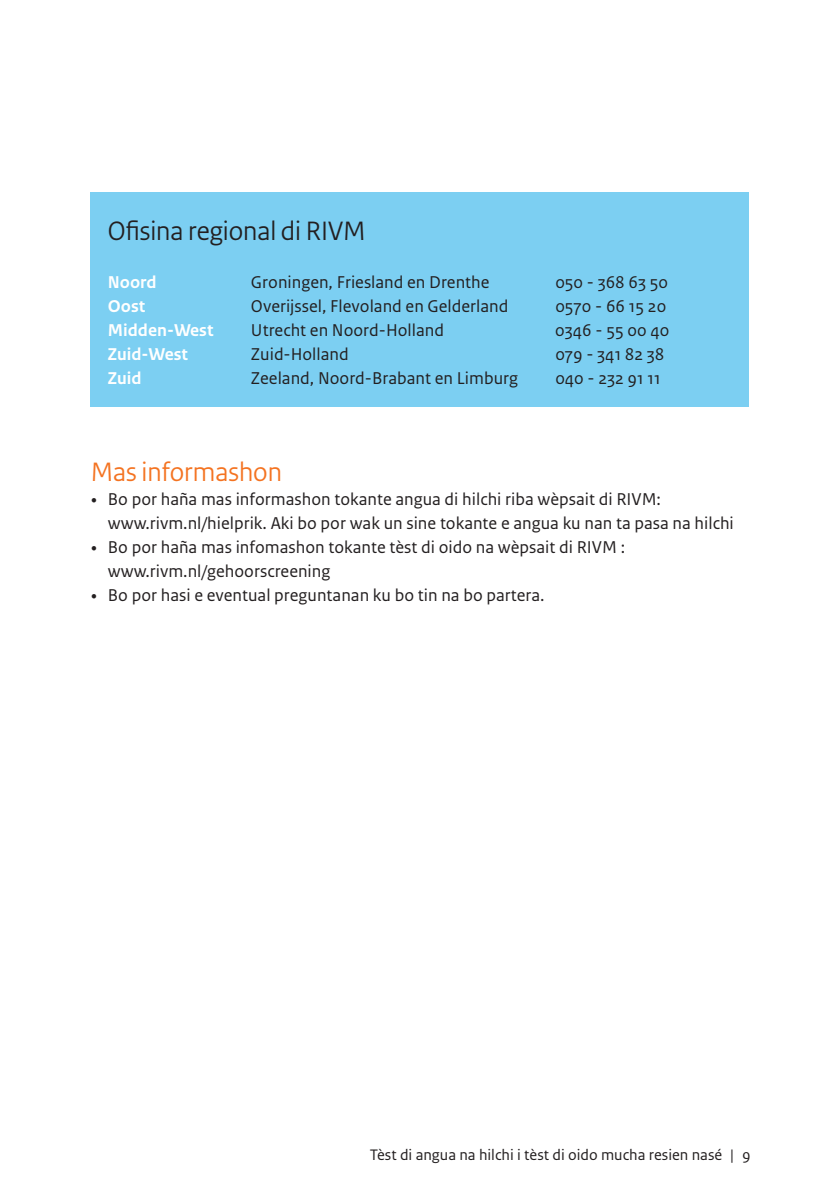
<style>
.page{position:relative;width:840px;height:1191px;background:#fff}
.page>*{position:absolute;margin:0;border:0;box-sizing:border-box;transform-origin:0 0}
._20_RIVM_Kader_Kop{font:28px "Rijksoverheid Sans Heading";color:#231f20}
._10_RIVM_Broodtekst{font:28px "Rijksoverheid Sans Heading";color:#f47321}
._21_RIVM_Kader_Subko{font:18px/24px "Rijksoverheid Sans Text";color:#231f20}
._21_RIVM_Kader_Subko-2{font:700 18px "Rijksoverheid Sans Text";color:#fff}
.t1{font:16px "Rijksoverheid Sans Text";color:#231f20}
.s1{font-family:"Rijksoverheid Serif"}
</style>
<div class="page">
<div style="left:91px;top:193px;width:657px;height:214px;background:#7ccff2"></div>
<p class="_20_RIVM_Kader_Kop" style="left:108px;top:215px;width:259px">Ofisina regional di RIVM</p>
<p class="_21_RIVM_Kader_Subko-2" style="left:108px;top:272px;width:50px">Noord</p>
<p class="_21_RIVM_Kader_Subko" style="left:251px;top:270px;width:240px">Groningen, Friesland en Drenthe</p>
<p class="_21_RIVM_Kader_Subko" style="left:555px;top:270px;width:114px">050 - 368 63 50</p>
<p class="_21_RIVM_Kader_Subko-2" style="left:108px;top:296px;width:39px">Oost</p>
<p class="_21_RIVM_Kader_Subko" style="left:251px;top:294px;width:259px">Overijssel, Flevoland en Gelderland</p>
<p class="_21_RIVM_Kader_Subko" style="left:555px;top:294px;width:112px">0570 - 66 15 20</p>
<p class="_21_RIVM_Kader_Subko-2" style="left:108px;top:320px;width:107px">Midden-West</p>
<p class="_21_RIVM_Kader_Subko" style="left:251px;top:318px;width:194px">Utrecht en Noord-Holland</p>
<p class="_21_RIVM_Kader_Subko" style="left:555px;top:318px;width:115px">0346 - 55 00 40</p>
<p class="_21_RIVM_Kader_Subko-2" style="left:108px;top:344px;width:82px">Zuid-West</p>
<p class="_21_RIVM_Kader_Subko" style="left:251px;top:342px;width:99px">Zuid-Holland</p>
<p class="_21_RIVM_Kader_Subko" style="left:555px;top:342px;width:111px">079 - 341 82 38</p>
<p class="_21_RIVM_Kader_Subko-2" style="left:108px;top:368px;width:35px">Zuid</p>
<p class="_21_RIVM_Kader_Subko" style="left:251px;top:366px;width:268px">Zeeland, Noord-Brabant en Limburg</p>
<p class="_21_RIVM_Kader_Subko" style="left:555px;top:366px;width:107px">040 - 232 91 11</p>
<p class="_10_RIVM_Broodtekst" style="left:91px;top:455px;width:193px">Mas informashon</p>
<p class="_21_RIVM_Kader_Subko" style="left:108px;top:487px;width:627px;text-indent:-17px"><span class="s1">•</span> Bo por haña mas informashon tokante angua di hilchi riba wèpsait di RIVM: www.rivm.nl/hielprik. Aki bo por wak un sine tokante e angua ku nan ta pasa na hilchi</p>
<p class="_21_RIVM_Kader_Subko" style="left:108px;top:535px;width:518px;text-indent:-17px"><span class="s1">•</span> Bo por haña mas infomashon tokante tèst di oido na wèpsait di RIVM : www.rivm.nl/gehoorscreening</p>
<p class="_21_RIVM_Kader_Subko" style="left:91px;top:583px;width:455px"><span class="s1">•</span> Bo por hasi e eventual preguntanan ku bo tin na bo partera.</p>
<p class="t1" style="left:370px;top:1145px;width:382px">Tèst di angua na hilchi i tèst di oido mucha resien nasé | 9</p>
</div>
